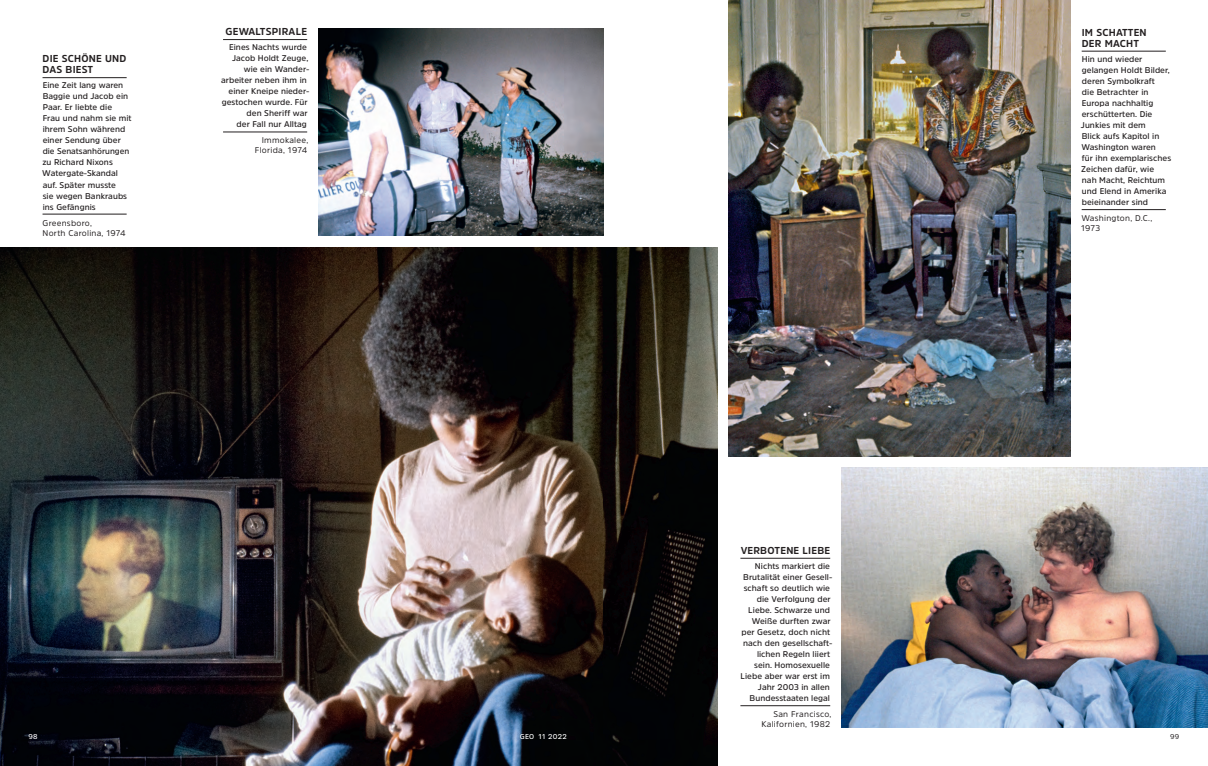
<style>
.page{position:relative;width:1208px;height:766px;background:#fff}
.page>*{position:absolute;margin:0;border:0;box-sizing:border-box;transform-origin:0 0}
.t1{font:700 10px/11px "Amsi Pro";letter-spacing:.02em;color:#231f20}
.t2{font:600 8.3px/11px "Amsi Pro";letter-spacing:.005em;color:#231f20}
.t3{font:8.3px/10px "Amsi Pro";letter-spacing:.03em;color:#231f20}
.t4{font:600 7px "Amsi Pro";letter-spacing:.045em;color:#fff}
.t5{font:7px "Amsi Pro";color:#231f20}
</style>
<div class="page">
<img style="left:319px;top:28px;width:285px;height:207px">
<img style="left:0;top:247px;width:717px;height:518px">
<hr style="left:43px;top:77px;width:84px;height:1px;background:#231f20">
<hr style="left:43px;top:214px;width:84px;height:1px;background:#231f20">
<hr style="left:223px;top:39px;width:84px;height:1px;background:#231f20">
<hr style="left:223px;top:132px;width:84px;height:1px;background:#231f20">
<img style="left:841px;top:467px;width:367px;height:260px">
<img style="left:728px;top:0;width:342px;height:456px">
<hr style="left:1081px;top:51px;width:84px;height:1px;background:#231f20">
<hr style="left:1081px;top:209px;width:84px;height:1px;background:#231f20">
<hr style="left:740px;top:558px;width:90px;height:1px;background:#231f20">
<hr style="left:740px;top:705px;width:90px;height:1px;background:#231f20">
<p class="t1" style="left:43px;top:53px;width:85px">DIE SCHÖNE UND<br>DAS BIEST</p>
<p class="t2" style="left:42px;top:80px;width:91px">Eine Zeit lang waren<br>Baggie und Jacob ein<br>Paar. Er liebte die<br>Frau und nahm sie mit ihrem Sohn während einer Sendung über die Senatsanhörungen zu Richard Nixons<br>Watergate-Skandal auf. Später musste<br>sie wegen Bankraubs ins Gefängnis</p>
<p class="t3" style="left:43px;top:217px;width:85px">Greensboro,<br>North Carolina, 1974</p>
<p class="t1" style="left:226px;top:26px;width:83px">GEWALTSPIRALE</p>
<p class="t2" style="left:221px;top:42px;width:90px;text-align:right">Eines Nachts wurde<br>Jacob Holdt Zeuge, wie ein Wander&shy;arbeiter neben ihm in einer Kneipe nieder&shy;gestochen wurde. Für den Sheriff war<br>der Fall nur Alltag</p>
<p class="t3" style="left:255px;top:135px;width:55px;text-align:right">Immokalee,<br>Florida, 1974</p>
<p class="t4" style="left:28px;top:731px;width:11px">98</p>
<p class="t4" style="left:520px;top:731px;width:49px">GEO 11 2022</p>
<p class="t1" style="left:740px;top:544px;width:91px">VERBOTENE LIEBE</p>
<p class="t2" style="left:740px;top:560px;width:93px;text-align:right">Nichts markiert die<br>Brutalität einer Gesell&shy;schaft so deutlich wie die Verfolgung der<br>Liebe. Schwarze und<br>Weiße durften zwar per Gesetz, doch nicht nach den gesellschaft&shy;lichen Regeln liiert sein. Homosexuelle<br>Liebe aber war erst im<br>Jahr 2003 in allen<br>Bundesstaaten legal</p>
<p class="t3" style="left:761px;top:708px;width:71px;text-align:right">San Francisco,<br>Kalifornien, 1982</p>
<p class="t1" style="left:1081px;top:27px;width:66px">IM SCHATTEN<br>DER MACHT</p>
<p class="t2" style="left:1081px;top:53px;width:92px">Hin und wieder gelangen Holdt Bilder, deren Symbolkraft<br>die Betrachter in<br>Europa nachhaltig erschütterten. Die<br>Junkies mit dem<br>Blick aufs Kapitol in<br>Washington waren<br>für ihn exemplarisches<br>Zeichen dafür, wie<br>nah Macht, Reichtum und Elend in Amerika beieinander sind</p>
<p class="t3" style="left:1081px;top:213px;width:73px">Washington, D.C.,<br>1973</p>
<p class="t5" style="left:1170px;top:731px;width:11px">99</p>
</div>
